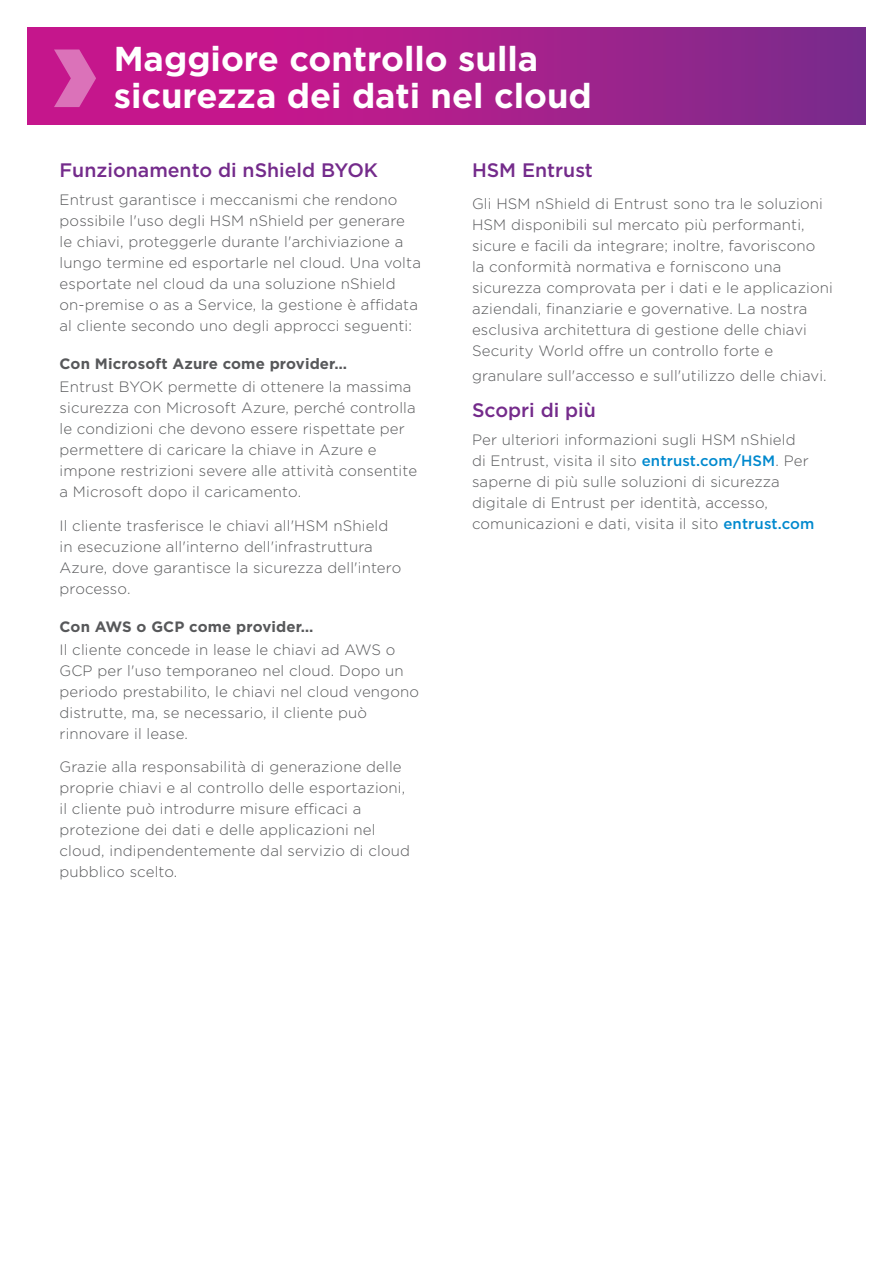
<style>
.page{position:relative;width:893px;height:1263px;background:#fff}
.page>*{position:absolute;margin:0;border:0;box-sizing:border-box;transform-origin:0 0}
.t1{font:700 34.5px/37.5px "Gotham";color:#fff}
.t2{font:500 19.5px "Gotham";color:#742b8b}
.t3{font:300 15px/21px "Gotham";letter-spacing:.01em;color:#57585a}
.t4{font:700 15px "Gotham";letter-spacing:.01em;color:#57585a}
.s1{font-weight:500;color:#0089ce}
</style>
<div class="page">
<svg style="left:27px;top:27px;width:839px;height:98px;background:#a91e8b"></svg>
<svg style="left:54px;top:50px;width:42px;height:57px;background:#d24da7"></svg>
<h1 class="t1" style="left:114px;top:40px;width:480px">Maggiore controllo sulla sicurezza dei dati nel cloud</h1>
<h2 class="t2" style="left:60px;top:158px;width:320px">Funzionamento di nShield BYOK</h2>
<p class="t3" style="left:60px;top:188px;width:363px">Entrust garantisce i meccanismi che rendono possibile l'uso degli HSM nShield per generare le chiavi, proteggerle durante l'archiviazione a lungo termine ed esportarle nel cloud. Una volta esportate nel cloud da una soluzione nShield on-premise o as a Service, la gestione è affidata al cliente secondo uno degli approcci seguenti:</p>
<p class="t4" style="left:60px;top:353px;width:289px">Con Microsoft Azure come provider…</p>
<p class="t3" style="left:60px;top:375px;width:359px">Entrust BYOK permette di ottenere la massima sicurezza con Microsoft Azure, perché controlla le condizioni che devono essere rispettate per permettere di caricare la chiave in Azure e impone restrizioni severe alle attività consentite a Microsoft dopo il caricamento.</p>
<p class="t3" style="left:60px;top:514px;width:343px">Il cliente trasferisce le chiavi all'HSM nShield in esecuzione all'interno dell'infrastruttura Azure, dove garantisce la sicurezza dell'intero processo.</p>
<p class="t4" style="left:60px;top:616px;width:256px">Con AWS o GCP come provider…</p>
<p class="t3" style="left:60px;top:638px;width:361px">Il cliente concede in lease le chiavi ad AWS o GCP per l'uso temporaneo nel cloud. Dopo un periodo prestabilito, le chiavi nel cloud vengono distrutte, ma, se necessario, il cliente può rinnovare il lease.</p>
<p class="t3" style="left:60px;top:756px;width:352px">Grazie alla responsabilità di generazione delle proprie chiavi e al controllo delle esportazioni, il cliente può introdurre misure efficaci a protezione dei dati e delle applicazioni nel cloud, indipendentemente dal servizio di cloud pubblico scelto.</p>
<h2 class="t2" style="left:472px;top:158px;width:122px">HSM Entrust</h2>
<p class="t3" style="left:472px;top:193px;width:362px">Gli HSM nShield di Entrust sono tra le soluzioni HSM disponibili sul mercato più performanti, sicure e facili da integrare; inoltre, favoriscono<br>la conformità normativa e forniscono una sicurezza comprovata per i dati e le applicazioni aziendali, finanziarie e governative. La nostra esclusiva architettura di gestione delle chiavi Security World offre un controllo forte e</p>
<p class="t3" style="left:472px;top:365px;width:356px">granulare sull'accesso e sull'utilizzo delle chiavi.</p>
<h2 class="t2" style="left:472px;top:398px;width:125px">Scopri di più</h2>
<p class="t3" style="left:472px;top:429px;width:344px">Per ulteriori informazioni sugli HSM nShield<br>di Entrust, visita il sito <span class="s1">entrust.com/HSM</span>. Per saperne di più sulle soluzioni di sicurezza digitale di Entrust per identità, accesso, comunicazioni e dati, visita il sito <span class="s1">entrust.com</span></p>
</div>
